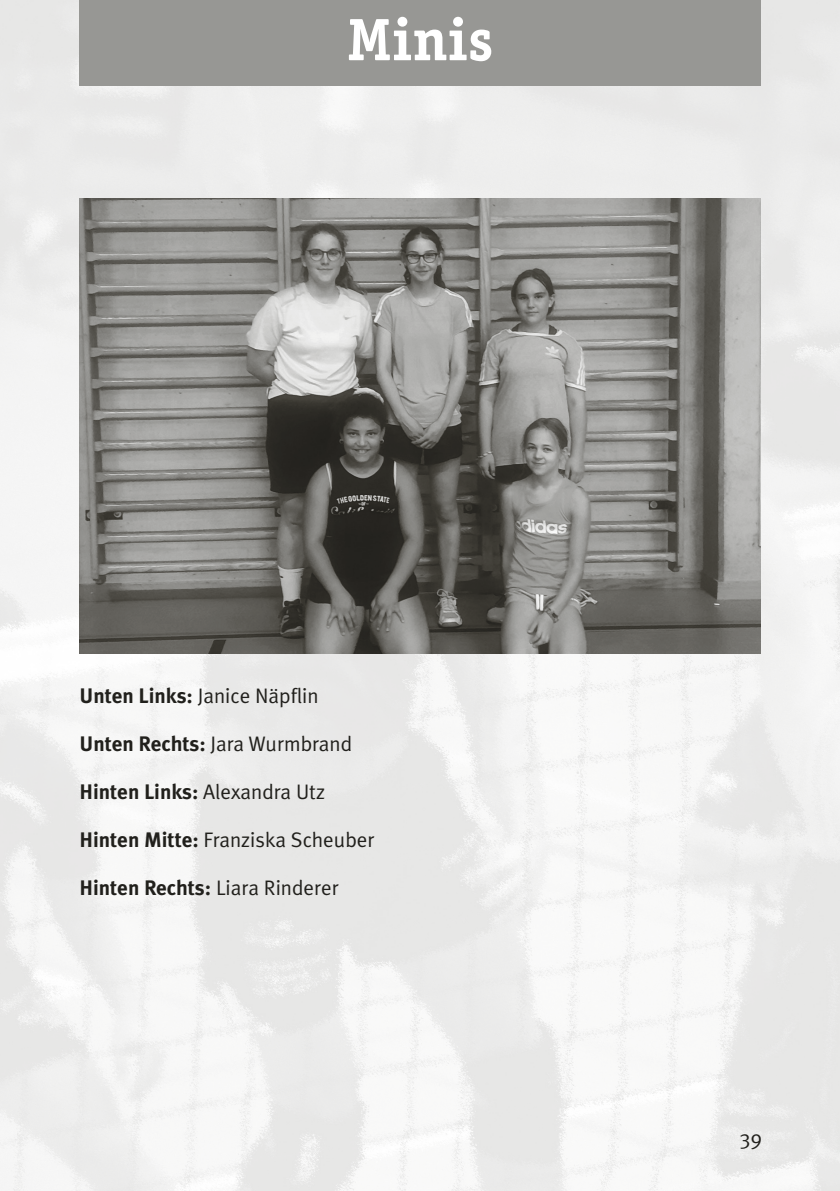
<style>
.page{position:relative;width:840px;height:1191px;background:#fff}
.page>*{position:absolute;margin:0;border:0;box-sizing:border-box;transform-origin:0 0}
.t1{font:700 60px "Officina Serif";color:#fff}
.t2{font:21px "Meta Plus Normal";color:#21201c}
.t3{font:700 21px "Meta Plus";color:#21201c}
.s1{font-family:"Meta Plus";font-weight:700}
.s2{font-family:"Meta Plus Normal";font-weight:400}
</style>
<div class="page">
<img style="left:0;top:0;width:839px;height:1191px">
<div style="left:79px;top:0;width:681px;height:85px;background:#979794"></div>
<img style="left:79px;top:198px;width:681px;height:456px">
<h1 class="t1" style="left:346px;top:2px;width:148px">Minis</h1>
<h1 class="t1" style="left:327px;top:2px;width:186px">Herren</h1>
<p class="t2" style="left:79px;top:683px;width:240px"><span class="s1">Unten Links:</span> Janice Näpflin</p>
<p class="t2" style="left:79px;top:731px;width:274px"><span class="s1">Unten Rechts:</span> Jara Wurmbrand</p>
<p class="t3" style="left:79px;top:779px;width:247px">Hinten Links: <span class="s2">Alexandra Utz</span></p>
<p class="t2" style="left:79px;top:827px;width:296px"><span class="s1">Hinten Mitte:</span> Franziska Scheuber</p>
<p class="t3" style="left:79px;top:875px;width:260px">Hinten Rechts: <span class="s2">Liara Rinderer</span></p>
<p class="t2" style="left:739px;top:1125px;width:24px">39</p>
</div>
